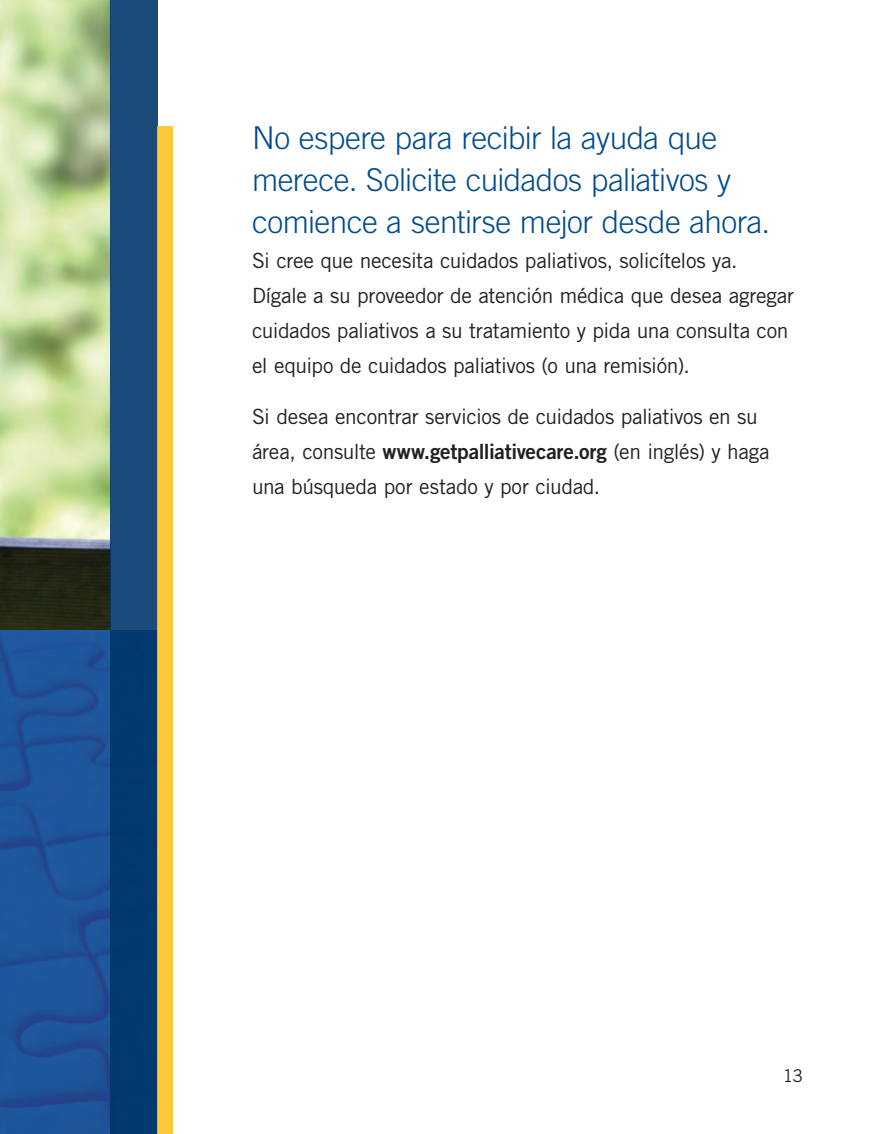
<style>
.page{position:relative;width:882px;height:1134px;background:#fff}
.page>*{position:absolute;margin:0;border:0;box-sizing:border-box;transform-origin:0 0}
.t1{font:300 31.5px/42px "Trade Gothic LT Std";letter-spacing:-.015em;color:#004a8d}
.t2{font:21px/35px "Trade Gothic LT Std";letter-spacing:-.015em;color:#231f20}
.t3{font:17.5px "Trade Gothic LT Std";color:#231f20}
.s1{font-family:"Trade Gothic LT Std Bd 2"}
</style>
<div class="page">
<img style="left:0;top:0;width:110px;height:630px">
<img style="left:0;top:630px;width:110px;height:504px">
<div style="left:110px;top:0;width:48px;height:1134px;background:linear-gradient(to right,#104375,#104375)"></div>
<div style="left:158px;top:126px;width:15px;height:1008px;background:#feca38"></div>
<h3 class="t1" style="left:252px;top:116px;width:520px">No espere para recibir la ayuda que merece. Solicite cuidados paliativos y comience a sentirse mejor desde ahora.</h3>
<p class="t2" style="left:252px;top:243px;width:544px">Si cree que necesita cuidados paliativos, solicítelos ya.<br>Dígale a su proveedor de atención médica que desea agregar cuidados paliativos a su tratamiento y pida una consulta con el equipo de cuidados paliativos (o una remisión).</p>
<p class="t2" style="left:252px;top:398px;width:519px">Si desea encontrar servicios de cuidados paliativos en su área, consulte <span class="s1">www.getpalliativecare.org</span> (en inglés) y haga una búsqueda por estado y por ciudad.</p>
<p class="t3" style="left:783px;top:1065px;width:22px">13</p>
</div>
